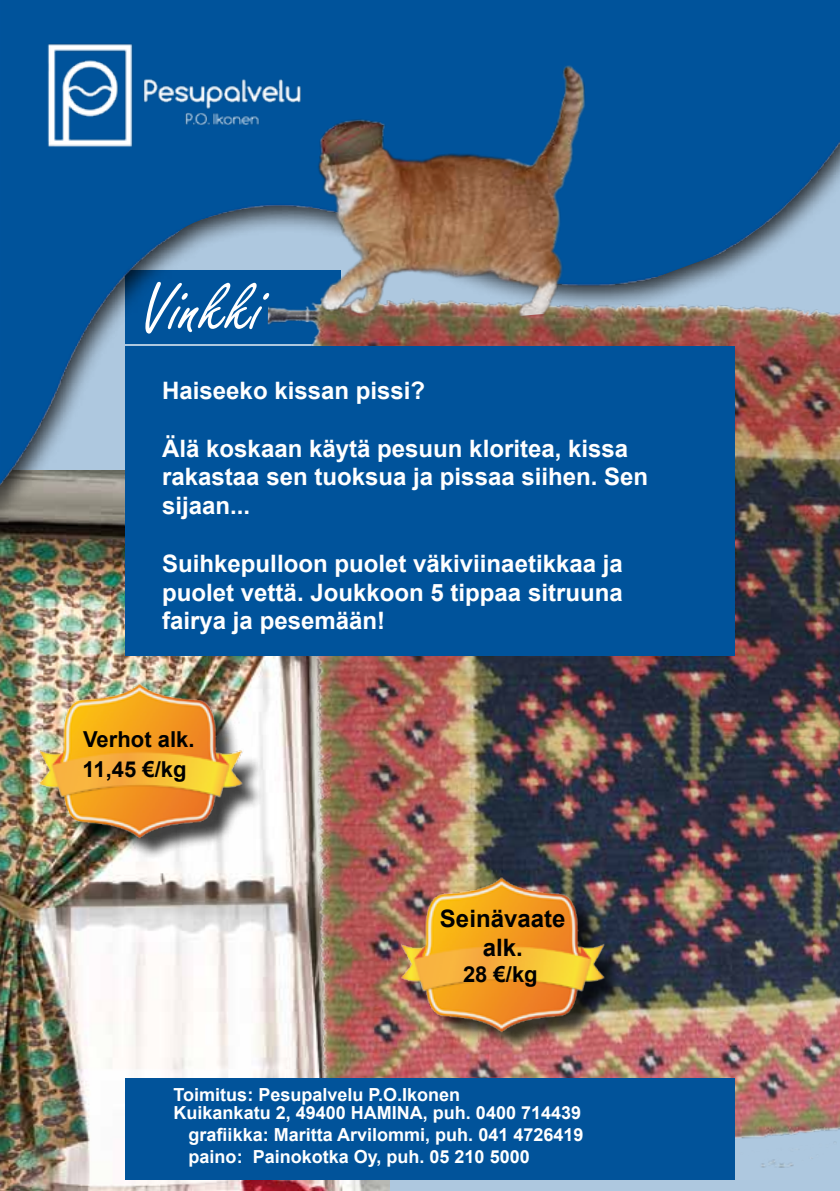
<style>
.page{position:relative;width:840px;height:1191px;background:#fff}
.page>*{position:absolute;margin:0;border:0;box-sizing:border-box;transform-origin:0 0}
.t1{font:74px "Freestyle Script";color:#fff}
.t2{font:700 24px/28.8px "Arial";color:#fff}
.t3{font:700 24px/28.8px "Arial";color:#000;text-align:center}
.t4{font:700 22px "Arial";color:#000}
.t5{font:700 18px/18px "Arial";color:#fff}
</style>
<div class="page">
<img style="left:0;top:529px;width:389px;height:662px">
<img style="left:256px;top:529px;width:583px;height:661px">
<div style="left:125px;top:1078px;width:609px;height:101px;background:#01539a"></div>
<div style="left:125px;top:346px;width:609px;height:310px;background:#00539b"></div>
<div style="left:404px;top:880px;width:221px;height:172px;background:#000;opacity:.75"></div>
<img style="left:390px;top:869px;width:226px;height:170px">
<div style="left:42px;top:686px;width:221px;height:172px;background:#000;opacity:.75"></div>
<img style="left:28px;top:676px;width:226px;height:169px">
<div style="left:0;top:0;width:839px;height:529px;background:#000;opacity:.75"></div>
<img style="left:0;top:0;width:839px;height:489px">
<img style="left:287px;top:62px;width:333px;height:271px">
<img style="left:7px;top:11px;width:310px;height:153px">
<h1 class="t1" style="left:141px;top:268px;width:123px">Vinkki</h1>
<p class="t2" style="left:162px;top:376px;width:264px">Haiseeko kissan pissi?</p>
<p class="t2" style="left:162px;top:434px;width:487px">Älä koskaan käytä pesuun kloritea, kissa rakastaa sen tuoksua ja pissaa siihen. Sen sijaan...</p>
<p class="t2" style="left:162px;top:549px;width:462px;text-align:justify">Suihkepulloon puolet väkiviinaetikkaa ja puolet vettä. Joukkoon 5 tippaa sitruuna fairya ja pesemään!</p>
<p class="t4" style="left:83px;top:724px;width:113px">Verhot alk.</p>
<p class="t4" style="left:82px;top:753px;width:105px">11,45 €/kg</p>
<p class="t3" style="left:439px;top:904px;width:127px">Seinävaate alk.</p>
<p class="t4" style="left:463px;top:959px;width:76px">28 €/kg</p>
<p class="t5" style="left:173px;top:1086px;width:409px">Toimitus: Pesupalvelu P.O.Ikonen<br>Kuikankatu 2, 49400 HAMINA, puh. 0400 714439</p>
<p class="t5" style="left:188px;top:1124px;width:396px;line-height:22px">grafiikka: Maritta Arvilommi, puh. 041 4726419 paino: Painokotka Oy, puh. 05 210 5000</p>
</div>
